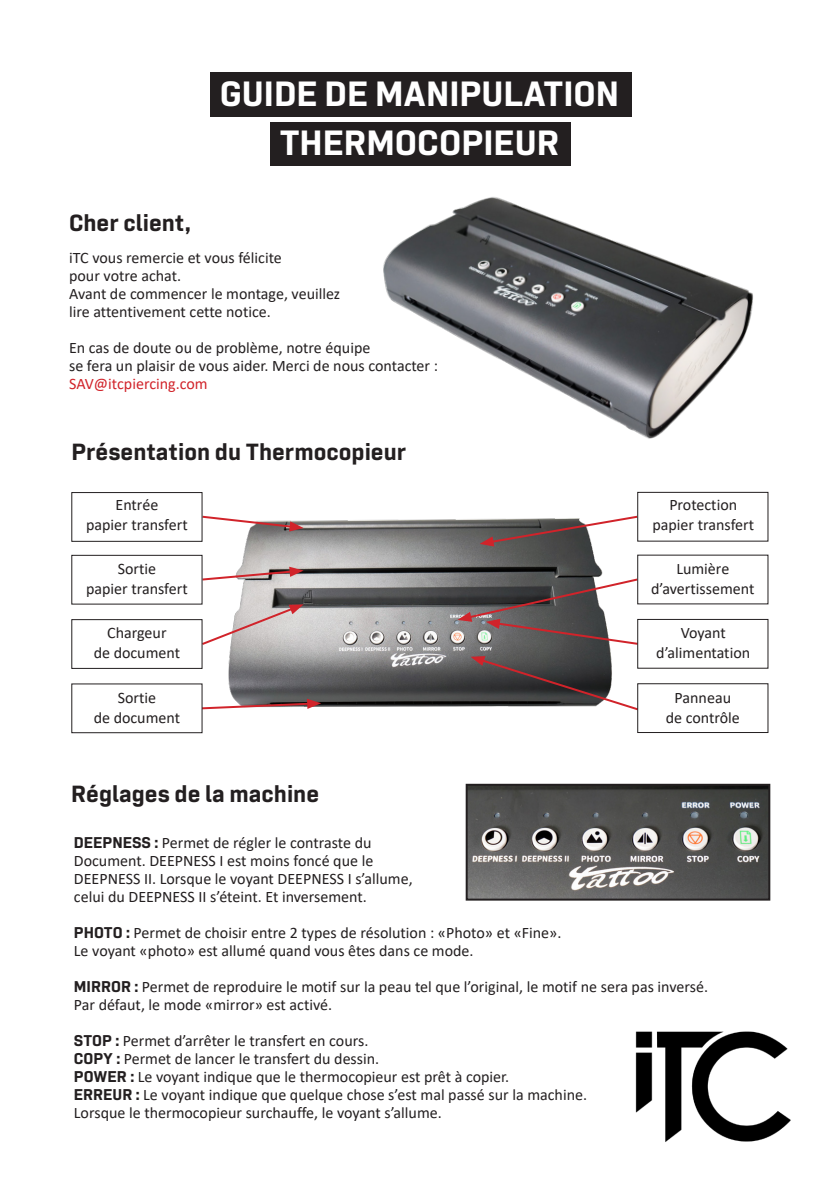
<style>
.page{position:relative;width:840px;height:1191px;background:#fff}
.page>*{position:absolute;margin:0;border:0;box-sizing:border-box;transform-origin:0 0}
.t1{font:700 36px "Tamba Sans Demo";color:#fff}
.t2{font:700 24px "Tamba Sans Demo";color:#231f20}
.t3{font:16px "Calibri";color:#231f20}
.t4{font:16px "Calibri";color:#d1232a}
.s1{font-family:"Tamba Sans Demo";font-weight:700}
</style>
<div class="page">
<div style="left:270px;top:122px;width:300px;height:43px;background:#231f20"></div>
<div style="left:210px;top:72px;width:421px;height:45px;background:#231f20"></div>
<img style="left:310px;top:160px;width:443px;height:279px">
<img style="left:468px;top:786px;width:298px;height:111px">
<div style="left:465px;top:783px;width:304px;height:117px;border:2px solid #231f20"></div>
<img style="left:228px;top:519px;width:383px;height:188px">
<svg style="left:202px;top:514px;width:101px;height:17px"></svg>
<svg style="left:479px;top:515px;width:160px;height:31px"></svg>
<svg style="left:202px;top:698px;width:119px;height:12px"></svg>
<svg style="left:470px;top:656px;width:170px;height:54px"></svg>
<svg style="left:200px;top:604px;width:103px;height:42px"></svg>
<svg style="left:457px;top:577px;width:182px;height:69px"></svg>
<svg style="left:202px;top:566px;width:101px;height:15px"></svg>
<div style="left:71px;top:492px;width:131px;height:50px;border:1px solid #231f20"></div>
<div style="left:71px;top:555px;width:131px;height:49px;border:1px solid #231f20"></div>
<div style="left:71px;top:619px;width:131px;height:50px;border:1px solid #231f20"></div>
<div style="left:71px;top:683px;width:131px;height:50px;border:1px solid #231f20"></div>
<div style="left:637px;top:492px;width:131px;height:49px;border:1px solid #231f20"></div>
<div style="left:637px;top:619px;width:131px;height:49px;border:1px solid #231f20"></div>
<div style="left:637px;top:683px;width:131px;height:50px;border:1px solid #231f20"></div>
<img style="left:635px;top:1031px;width:156px;height:111px">
<p class="t1" style="left:220px;top:73px;width:400px">GUIDE DE MANIPULATION</p>
<p class="t1" style="left:279px;top:122px;width:281px">THERMOCOPIEUR</p>
<p class="t2" style="left:69px;top:208px;width:124px">Cher client,</p>
<p class="t3" style="left:69px;top:246px;width:214px">iTC vous remercie et vous félicite</p>
<p class="t3" style="left:69px;top:264px;width:114px">pour votre achat.</p>
<p class="t3" style="left:69px;top:282px;width:272px">Avant de commencer le montage, veuillez</p>
<p class="t3" style="left:69px;top:300px;width:203px">lire attentivement cette notice.</p>
<p class="t3" style="left:69px;top:336px;width:302px">En cas de doute ou de problème, notre équipe</p>
<p class="t3" style="left:69px;top:354px;width:370px">se fera un plaisir de vous aider. Merci de nous contacter :</p>
<p class="t4" style="left:69px;top:372px;width:140px">SAV@itcpiercing.com</p>
<p class="t2" style="left:71px;top:438px;width:336px">Présentation du Thermocopieur</p>
<p class="t3" style="left:115px;top:494px;width:44px">Entrée</p>
<p class="t3" style="left:86px;top:514px;width:103px">papier transfert</p>
<p class="t3" style="left:118px;top:558px;width:40px">Sortie</p>
<p class="t3" style="left:86px;top:578px;width:103px">papier transfert</p>
<p class="t3" style="left:107px;top:621px;width:61px">Chargeur</p>
<p class="t3" style="left:94px;top:641px;width:88px">de document</p>
<p class="t3" style="left:118px;top:686px;width:40px">Sortie</p>
<p class="t3" style="left:94px;top:706px;width:88px">de document</p>
<p class="t3" style="left:669px;top:494px;width:69px">Protection</p>
<p class="t3" style="left:652px;top:514px;width:103px">papier transfert</p>
<p class="t3" style="left:676px;top:558px;width:54px">Lumière</p>
<p class="t3" style="left:651px;top:578px;width:105px">d’avertissement</p>
<p class="t3" style="left:680px;top:621px;width:47px">Voyant</p>
<p class="t3" style="left:656px;top:641px;width:95px">d’alimentation</p>
<p class="t3" style="left:674px;top:686px;width:58px">Panneau</p>
<p class="t3" style="left:665px;top:706px;width:76px">de contrôle</p>
<p class="t2" style="left:71px;top:779px;width:249px">Réglages de la machine</p>
<p class="t3" style="left:74px;top:831px;width:299px"><span class="s1">DEEPNESS :</span> Permet de régler le contraste du</p>
<p class="t3" style="left:74px;top:849px;width:301px">Document. DEEPNESS I est moins foncé que le</p>
<p class="t3" style="left:74px;top:867px;width:340px">DEEPNESS II. Lorsque le voyant DEEPNESS I s’allume,</p>
<p class="t3" style="left:74px;top:885px;width:294px">celui du DEEPNESS II s’éteint. Et inversement.</p>
<p class="t3" style="left:74px;top:921px;width:489px"><span class="s1">PHOTO :</span> Permet de choisir entre 2 types de résolution : «Photo» et «Fine».</p>
<p class="t3" style="left:74px;top:939px;width:401px">Le voyant «photo» est allumé quand vous êtes dans ce mode.</p>
<p class="t3" style="left:74px;top:975px;width:635px"><span class="s1">MIRROR :</span> Permet de reproduire le motif sur la peau tel que l’original, le motif ne sera pas inversé.</p>
<p class="t3" style="left:74px;top:993px;width:259px">Par défaut, le mode «mirror» est activé.</p>
<p class="t3" style="left:74px;top:1029px;width:296px"><span class="s1">STOP :</span> Permet d’arrêter le transfert en cours.</p>
<p class="t3" style="left:74px;top:1047px;width:307px"><span class="s1">COPY :</span> Permet de lancer le transfert du dessin.</p>
<p class="t3" style="left:74px;top:1065px;width:436px"><span class="s1">POWER :</span> Le voyant indique que le thermocopieur est prêt à copier.</p>
<p class="t3" style="left:74px;top:1083px;width:514px"><span class="s1">ERREUR :</span> Le voyant indique que quelque chose s’est mal passé sur la machine.</p>
<p class="t3" style="left:74px;top:1101px;width:369px">Lorsque le thermocopieur surchauffe, le voyant s’allume.</p>
</div>
